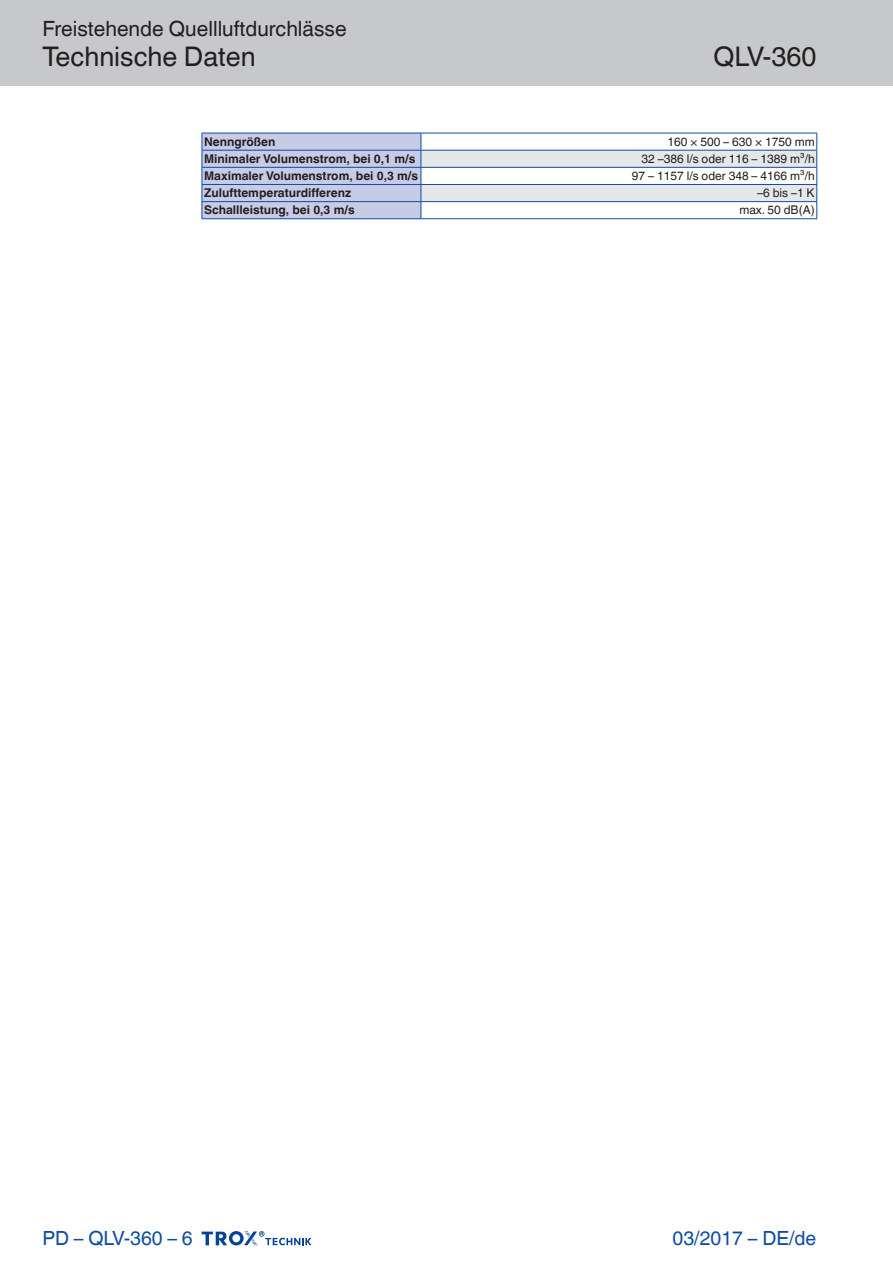
<style>
.page{position:relative;width:893px;height:1263px;background:#fff}
.page>*{position:absolute;margin:0;border:0;box-sizing:border-box;transform-origin:0 0}
.Navigation_2{font:27px "TROX Helvetica";color:#231f20}
.Navigation_3{font:27px "TROX Helvetica";color:#231f20}
.Navigation_1{font:21px "TROX Helvetica";color:#231f20}
.date{font:19.5px "TROX Helvetica";color:#0d4da1}
.pagina_li-re{font:19.5px "TROX Helvetica";color:#0d4da1}
.table_copy_h-cent_v{font:700 12px "TROX Helvetica";color:#231f20}
.table_copy_right_v-c{font:12px "TROX Helvetica";color:#231f20}
</style>
<div class="page">
<div style="left:0;top:0;width:893px;height:85px;background:#c7c8ca"></div>
<svg style="left:202px;top:1231px;width:110px;height:15px"></svg>
<svg style="left:202px;top:133px;width:615px;height:86px"></svg>
<p class="Navigation_1" style="left:43px;top:17px;width:306px">Freistehende Quellluftdurchlässe</p>
<p class="Navigation_2" style="left:43px;top:41px;width:215px">Technische Daten</p>
<p class="Navigation_3" style="left:714px;top:41px;width:104px">QLV-360</p>
<p class="table_copy_h-cent_v" style="left:204px;top:135px;width:73px">Nenngrößen</p>
<p class="table_copy_right_v-c" style="left:667px;top:135px;width:149px">160 × 500 – 630 × 1750 mm</p>
<p class="table_copy_h-cent_v" style="left:204px;top:152px;width:213px">Minimaler Volumenstrom, bei 0,1 m/s</p>
<p class="table_copy_right_v-c" style="left:641px;top:152px;width:175px">32 –386 l/s oder 116 – 1389 m³/h</p>
<p class="table_copy_h-cent_v" style="left:204px;top:169px;width:216px">Maximaler Volumenstrom, bei 0,3 m/s</p>
<p class="table_copy_right_v-c" style="left:632px;top:169px;width:184px">97 – 1157 l/s oder 348 – 4166 m³/h</p>
<p class="table_copy_h-cent_v" style="left:204px;top:186px;width:149px">Zulufttemperaturdifferenz</p>
<p class="table_copy_right_v-c" style="left:757px;top:186px;width:59px">–6 bis –1 K</p>
<p class="table_copy_h-cent_v" style="left:204px;top:203px;width:152px">Schallleistung, bei 0,3 m/s</p>
<p class="table_copy_right_v-c" style="left:739px;top:203px;width:77px">max. 50 dB(A)</p>
<p class="pagina_li-re" style="left:43px;top:1227px;width:152px">PD – QLV-360 – 6</p>
<p class="date" style="left:673px;top:1227px;width:145px">03/2017 – DE/de</p>
</div>
